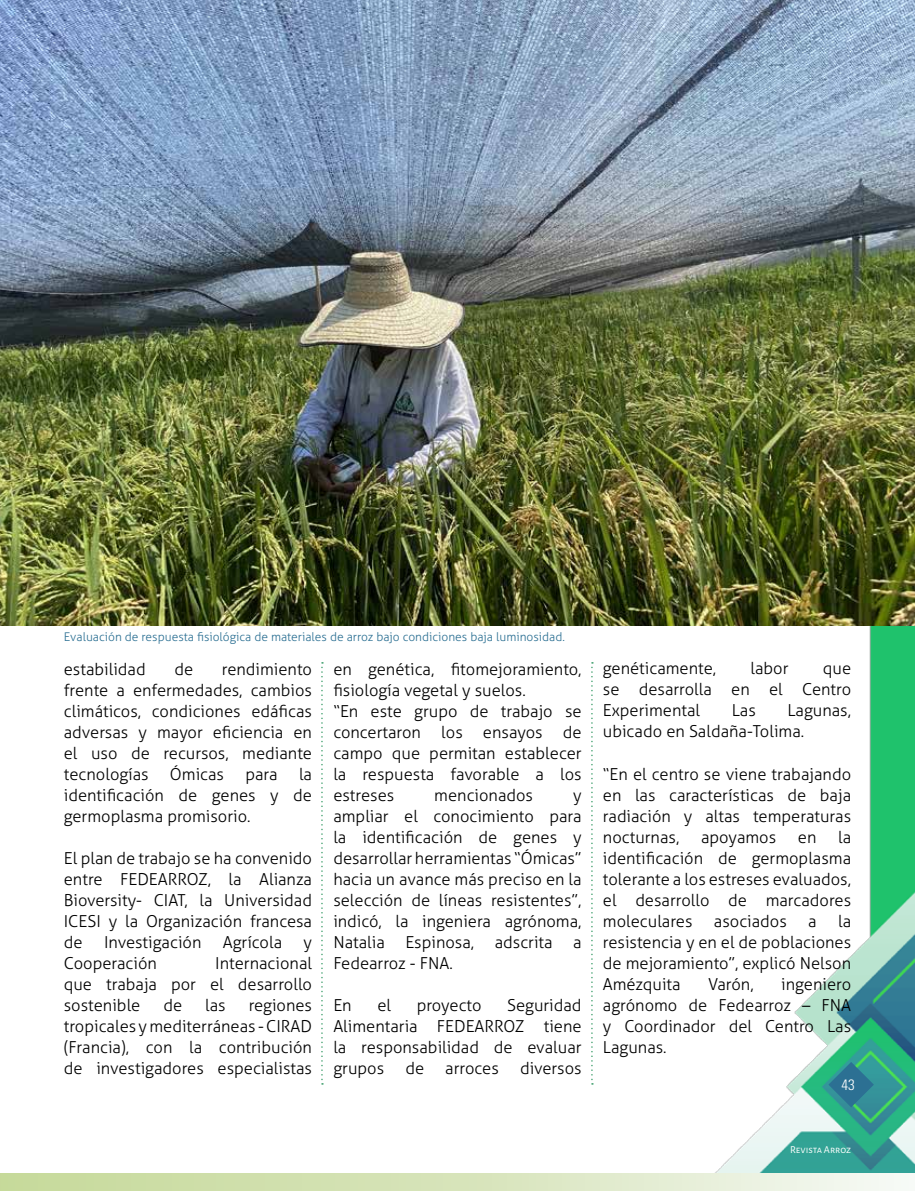
<style>
.page{position:relative;width:915px;height:1191px;background:#fff}
.page>*{position:absolute;margin:0;border:0;box-sizing:border-box;transform-origin:0 0}
.t1{font:300 16.5px/21px "Aller";color:#000;text-align:justify}
.t2{font:300 condensed 15px "Univers LT Std";color:#fff}
.t3{font:300 12px "Aller";color:#2c7093}
.t4{font:10.5px "Alegreya Sans SC";color:#fff}
</style>
<div class="page">
<img style="left:0;top:626px;width:914px;height:548px">
<div style="left:0;top:1174px;width:914px;height:17px;background:linear-gradient(to right,#c2d793,#f3f7ef)"></div>
<svg style="left:828px;top:1062px;width:45px;height:45px;background:#2e8891"></svg>
<svg style="left:321px;top:662px;width:2px;height:422px"></svg>
<svg style="left:591px;top:662px;width:1px;height:422px"></svg>
<img style="left:0;top:0;width:914px;height:626px">
<p class="t3" style="left:64px;top:629px;width:502px">Evaluación de respuesta fisiológica de materiales de arroz bajo condiciones baja luminosidad.</p>
<p class="t1" style="left:64px;top:658px;width:250px;text-indent:158px">rendimiento frente a enfermedades, cambios climáticos, condiciones edáficas adversas y mayor eficiencia en el uso de recursos, mediante tecnologías</p>
<p class="t1" style="left:64px;top:658px;width:83px">estabilidad</p>
<p class="t1" style="left:174px;top:658px;width:20px">de</p>
<p class="t1" style="left:170px;top:763px;width:56px">Ómicas</p>
<p class="t1" style="left:245px;top:763px;width:34px">para</p>
<p class="t1" style="left:64px;top:763px;width:250px;text-indent:235px">la identificación de genes y de germoplasma promisorio.</p>
<p class="t1" style="left:64px;top:847px;width:250px">El plan de trabajo se ha convenido entre FEDEARROZ, la Alianza Bioversity- CIAT, la Universidad ICESI y la Organización francesa de</p>
<p class="t1" style="left:104px;top:931px;width:99px">Investigación</p>
<p class="t1" style="left:223px;top:931px;width:61px">Agrícola</p>
<p class="t1" style="left:303px;top:931px;width:10px">y</p>
<p class="t1" style="left:64px;top:952px;width:95px">Cooperación</p>
<p class="t1" style="left:64px;top:952px;width:250px;text-indent:151px">Internacional que trabaja por el desarrollo sostenible</p>
<p class="t1" style="left:163px;top:994px;width:20px">de</p>
<p class="t1" style="left:205px;top:994px;width:22px">las</p>
<p class="t1" style="left:64px;top:994px;width:250px;text-indent:185px">regiones tropicales y mediterráneas - CIRAD (Francia), con la contribución de investigadores especialistas</p>
<p class="t1" style="left:333px;top:658px;width:250px;text-align:left">en genética, fitomejoramiento, fisiología vegetal y suelos.<br>“En este grupo de trabajo se concertaron los ensayos de campo que permitan establecer la respuesta favorable a los estreses</p>
<p class="t1" style="left:434px;top:784px;width:100px">mencionados</p>
<p class="t1" style="left:333px;top:784px;width:250px;text-indent:240px">y ampliar el conocimiento para la identificación de genes y desarrollar herramientas “Ómicas” hacia un avance más preciso en la selección de líneas resistentes”, indicó, la ingeniera agrónoma, Natalia Espinosa, adscrita a Fedearroz - FNA.</p>
<p class="t1" style="left:333px;top:995px;width:20px">En</p>
<p class="t1" style="left:377px;top:995px;width:15px">el</p>
<p class="t1" style="left:416px;top:995px;width:66px">proyecto</p>
<p class="t1" style="left:333px;top:995px;width:250px;text-indent:174px">Seguridad Alimentaria FEDEARROZ tiene la responsabilidad de evaluar grupos</p>
<p class="t1" style="left:405px;top:1058px;width:20px">de</p>
<p class="t1" style="left:445px;top:1058px;width:55px">arroces</p>
<p class="t1" style="left:520px;top:1058px;width:63px">diversos</p>
<p class="t1" style="left:602px;top:658px;width:115px">genéticamente,</p>
<p class="t1" style="left:750px;top:658px;width:40px">labor</p>
<p class="t1" style="left:602px;top:658px;width:250px;text-indent:220px">que se desarrolla en el Centro Experimental</p>
<p class="t1" style="left:602px;top:700px;width:250px;text-indent:184px">Lagunas, ubicado en Saldaña-Tolima.</p>
<p class="t1" style="left:602px;top:763px;width:250px">“En el centro se viene trabajando en las características de baja radiación y altas temperaturas nocturnas,</p>
<p class="t1" style="left:731px;top:700px;width:26px">Las</p>
<p class="t1" style="left:602px;top:826px;width:250px;text-indent:235px">la identificación de germoplasma tolerante a los estreses evaluados, el desarrollo de marcadores moleculares</p>
<p class="t1" style="left:700px;top:826px;width:77px">apoyamos</p>
<p class="t1" style="left:797px;top:826px;width:20px">en</p>
<p class="t1" style="left:602px;top:910px;width:250px;text-indent:235px">la resistencia y en el de poblaciones de mejoramiento”, explicó Nelson Amézquita</p>
<p class="t1" style="left:713px;top:910px;width:74px">asociados</p>
<p class="t1" style="left:808px;top:910px;width:10px">a</p>
<p class="t1" style="left:707px;top:973px;width:47px">Varón,</p>
<p class="t1" style="left:602px;top:973px;width:250px;text-indent:178px">ingeniero agrónomo de Fedearroz – FNA y Coordinador del Centro Las Lagunas.</p>
<p class="t2" style="left:841px;top:1075px;width:15px">43</p>
<p class="t4" style="left:789px;top:1142px;width:62px">Revista Arroz</p>
</div>
